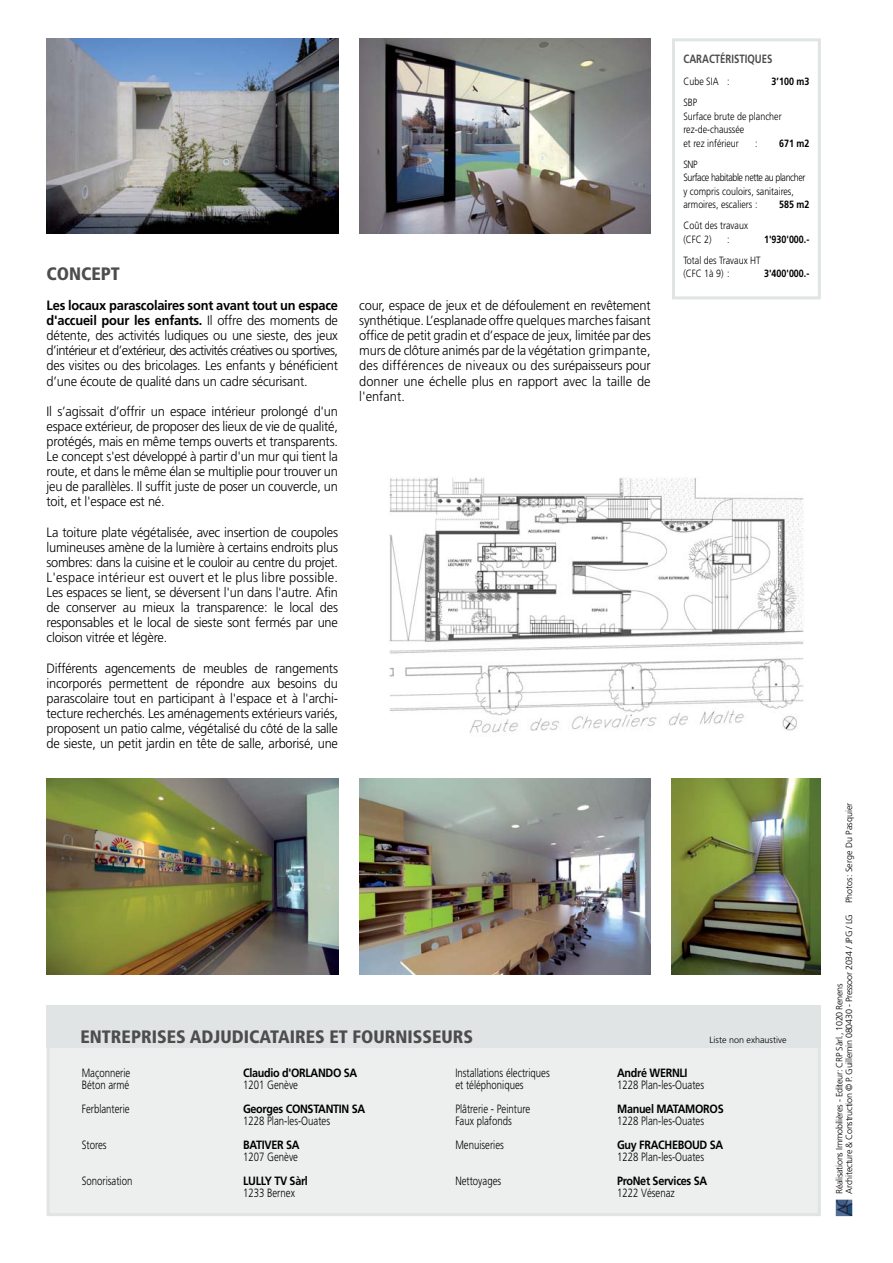
<style>
.page{position:relative;width:893px;height:1263px;background:#fff}
.page>*{position:absolute;margin:0;border:0;box-sizing:border-box;transform-origin:0 0}
.t1{font:900 condensed 18px "Frutiger";color:#4d4d4d}
.t2{font:300 13.5px/15.1px "Frutiger";letter-spacing:-.015em;color:#000;text-align:justify;scale:.95 1}
.t3{font:300 12px/12px "Frutiger";color:#000;scale:.8 1}
.t4{font:700 12px "Frutiger";letter-spacing:-.03em;color:#000;scale:.9 1}
.t5{font:700 12px "Frutiger";color:#4d4d4d;scale:.8 1}
.t6{font:300 10.5px/13.5px "Frutiger";color:#000;scale:.85 1}
.t7{font:700 10.5px "Frutiger";color:#000;scale:.85 1}
.t8{font:300 9px/9.8px "Frutiger";letter-spacing:-.03em;color:#000}
.t9{font:300 9px "Frutiger";color:#000}
.s1{font-weight:700}
</style>
<div class="page">
<div style="left:48px;top:1007px;width:771px;height:208px;background:#edefef"></div>
<div style="left:47px;top:1005px;width:773px;height:211px;border:3px solid #e0e4e4"></div>
<div style="left:47px;top:1005px;width:773px;height:43px;background:#e0e4e4"></div>
<img style="left:835px;top:1200px;width:17px;height:16px">
<div style="left:672px;top:38px;width:148px;height:261px;border:3px solid #e0e4e4"></div>
<img style="left:389px;top:477px;width:415px;height:256px">
<img style="left:47px;top:779px;width:291px;height:195px">
<img style="left:359px;top:779px;width:291px;height:195px">
<img style="left:359px;top:38px;width:291px;height:196px">
<img style="left:672px;top:779px;width:148px;height:195px">
<img style="left:47px;top:38px;width:291px;height:196px">
<p class="t5" style="left:683px;top:54px;width:113px">CARACTÉRISTIQUES</p>
<p class="t6" style="left:683px;top:76px;width:56px">Cube SIA :</p>
<p class="t7" style="left:771px;top:77px;width:46px">3’100 m3</p>
<p class="t6" style="left:683px;top:97px;width:117px">SBP<br>Surface brute de plancher rez-de-chaussée<br>et rez inférieur</p>
<p class="t6" style="left:755px;top:137px;width:4px">:</p>
<p class="t7" style="left:779px;top:139px;width:37px">671 m2</p>
<p class="t6" style="left:683px;top:158px;width:145px">SNP<br>Surface habitable nette au plancher y compris couloirs, sanitaires, armoires, escaliers :</p>
<p class="t7" style="left:779px;top:200px;width:37px">585 m2</p>
<p class="t6" style="left:683px;top:220px;width:77px">Coût des travaux (CFC 2)</p>
<p class="t6" style="left:727px;top:233px;width:4px">:</p>
<p class="t7" style="left:764px;top:235px;width:55px">1'930'000.-</p>
<p class="t6" style="left:683px;top:254px;width:92px">Total des Travaux HT</p>
<h1 class="t1" style="left:47px;top:266px;width:75px">CONCEPT</h1>
<p class="t6" style="left:683px;top:268px;width:56px">(CFC 1à 9) :</p>
<p class="t7" style="left:764px;top:269px;width:55px">3'400'000.-</p>
<p class="t2" style="left:47px;top:299px;width:308px"><span class="s1">Les locaux parascolaires sont avant tout un espace d'accueil pour les enfants.</span> Il offre des moments de détente, des activités ludiques ou une sieste, des jeux d’intérieur et d’extérieur, des activités créatives ou sportives, des visites ou des bricolages. Les enfants y bénéficient d’une écoute de qualité dans un cadre sécurisant.</p>
<p class="t2" style="left:47px;top:405px;width:308px">Il s’agissait d’offrir un espace intérieur prolongé d'un espace extérieur, de proposer des lieux de vie de qualité, protégés, mais en même temps ouverts et transparents.<br>Le concept s'est développé à partir d'un mur qui tient la route, et dans le même élan se multiplie pour trouver un jeu de parallèles. Il suffit juste de poser un couvercle, un toit, et l'espace est né.</p>
<p class="t2" style="left:47px;top:525px;width:308px">La toiture plate végétalisée, avec insertion de coupoles lumineuses amène de la lumière à certains endroits plus sombres: dans la cuisine et le couloir au centre du projet.<br>L'espace intérieur est ouvert et le plus libre possible.<br>Les espaces se lient, se déversent l'un dans l'autre. Afin de conserver au mieux la transparence: le local des responsables et le local de sieste sont fermés par une cloison vitrée et légère.</p>
<p class="t2" style="left:47px;top:661px;width:308px">Différents agencements de meubles de rangements incorporés permettent de répondre aux besoins du parascolaire tout en participant à l'espace et à l'archi&shy;tecture recherchés. Les aménagements extérieurs variés, proposent un patio calme, végétalisé du côté de la salle de sieste, un petit jardin en tête de salle, arborisé, une</p>
<p class="t2" style="left:359px;top:299px;width:308px">cour, espace de jeux et de défoulement en revêtement synthétique. L’esplanade offre quelques marches faisant office de petit gradin et d’espace de jeux, limitée par des murs de clôture animés par de la végétation grimpante, des différences de niveaux ou des surépaisseurs pour donner une échelle plus en rapport avec la taille de l'enfant.</p>
<h1 class="t1" style="left:81px;top:1030px;width:394px">ENTREPRISES ADJUDICATAIRES ET FOURNISSEURS</h1>
<p class="t9" style="left:709px;top:1037px;width:78px">Liste non exhaustive</p>
<p class="t3" style="left:82px;top:1067px;width:62px">Maçonnerie<br>Béton armé</p>
<p class="t3" style="left:82px;top:1103px;width:61px">Ferblanterie</p>
<p class="t3" style="left:82px;top:1139px;width:33px">Stores</p>
<p class="t3" style="left:82px;top:1175px;width:65px">Sonorisation</p>
<p class="t4" style="left:243px;top:1068px;width:128px">Claudio d'ORLANDO SA</p>
<p class="t3" style="left:243px;top:1079px;width:70px">1201 Genève</p>
<p class="t4" style="left:243px;top:1104px;width:137px">Georges CONSTANTIN SA</p>
<p class="t3" style="left:243px;top:1115px;width:110px">1228 Plan-les-Ouates</p>
<p class="t4" style="left:243px;top:1140px;width:64px">BATIVER SA</p>
<p class="t3" style="left:243px;top:1151px;width:70px">1207 Genève</p>
<p class="t4" style="left:243px;top:1176px;width:74px">LULLY TV Sàrl</p>
<p class="t3" style="left:243px;top:1187px;width:66px">1233 Bernex</p>
<p class="t3" style="left:455px;top:1067px;width:119px">Installations électriques et téléphoniques</p>
<p class="t3" style="left:455px;top:1103px;width:95px">Plâtrerie - Peinture<br>Faux plafonds</p>
<p class="t3" style="left:455px;top:1139px;width:62px">Menuiseries</p>
<p class="t3" style="left:455px;top:1175px;width:59px">Nettoyages</p>
<p class="t4" style="left:617px;top:1068px;width:80px">André WERNLI</p>
<p class="t3" style="left:617px;top:1079px;width:110px">1228 Plan-les-Ouates</p>
<p class="t4" style="left:617px;top:1104px;width:120px">Manuel MATAMOROS</p>
<p class="t3" style="left:617px;top:1115px;width:110px">1228 Plan-les-Ouates</p>
<p class="t4" style="left:617px;top:1140px;width:119px">Guy FRACHEBOUD SA</p>
<p class="t3" style="left:617px;top:1151px;width:110px">1228 Plan-les-Ouates</p>
<p class="t4" style="left:617px;top:1176px;width:102px">ProNet Services SA</p>
<p class="t3" style="left:617px;top:1187px;width:74px">1222 Vésenaz</p>
<p class="t8" style="left:835px;top:1194px;width:393px;rotate:-90deg">Réalisations Immobilières - Editeur: CRP Sàrl., 1020 Renens<br>Architecture &amp; Construction © P. Guillemin 080430 - Pressoor 2034 / JPG / LG Photos: Serge Du Pasquier</p>
</div>
